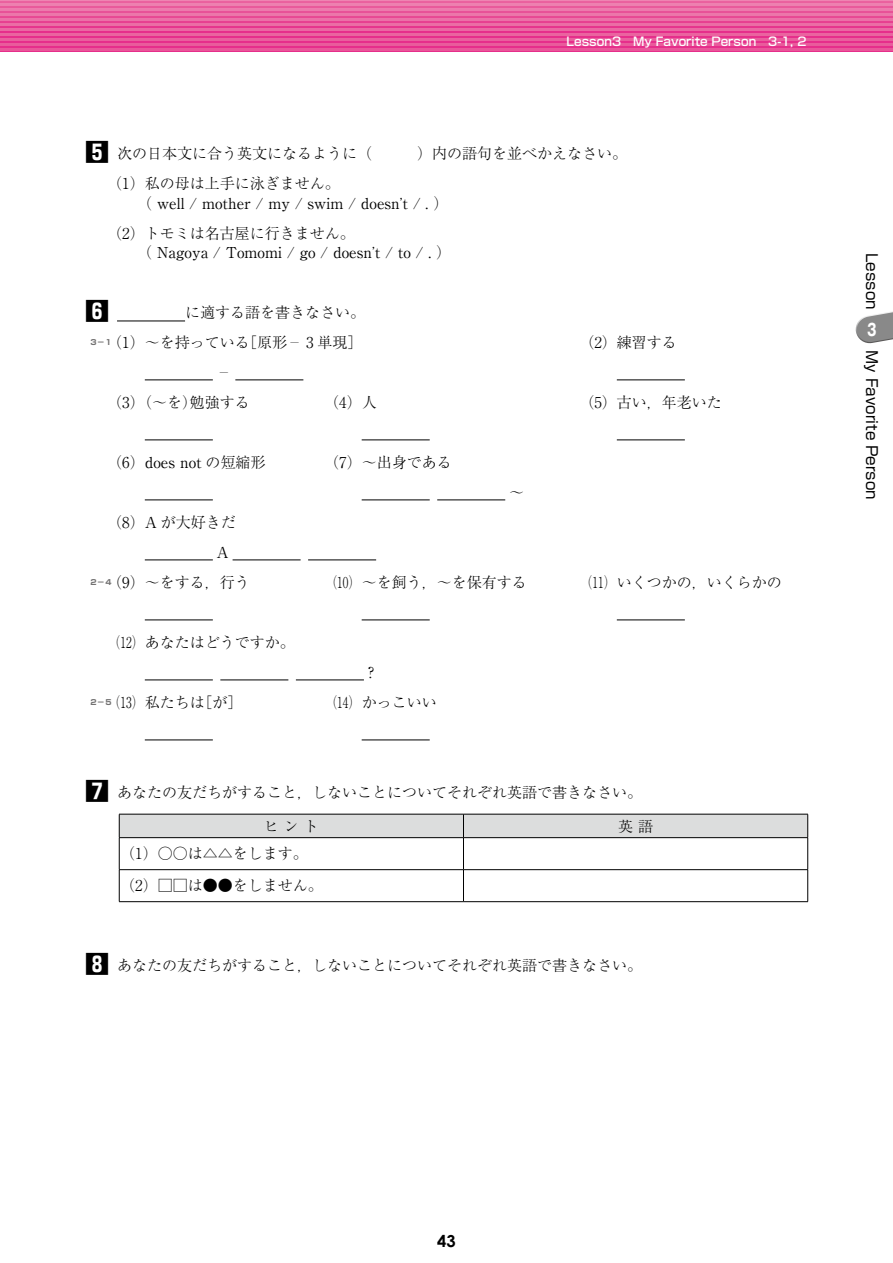
<style>
.page{position:relative;width:893px;height:1263px;background:#fff}
.page>*{position:absolute;margin:0;border:0;box-sizing:border-box;transform-origin:0 0}
.t1{font:700 24px "Shin Go Pr 6";color:#000}
.t2{font:700 16.5px "Century Gothic";color:#000}
.t3{font:700 16.5px "Gothic MB101 Pr 6";color:#fff;scale:.75 1}
.t4{font:300 15px/30px "Ryumin Pr 6";color:#000}
.t5{font:15px/30px "Ryumin Pr 6";color:#000}
.t6{font:300 15px "Ryumin Pr 6";color:#000;scale:.75 1}
.t7{font:15px "Shin Go Pr 6";color:#000}
.t8{font:500 12px "Shin Go Pro";color:#fff}
.t9{font:700 7.5px "Shin Go Pr 6";color:#727171}
.t10{font:300 7.5px "Ryumin Pr 6";color:#000;scale:2 1}
.s1{font-family:"Shin Go Pr 6";font-weight:700;font-size:24px}
.s2{font-weight:300}
.s3{font-weight:400}
</style>
<div class="page">
<svg style="left:0;top:0;width:893px;height:52px;background:#e84d97"></svg>
<hr style="left:1px;top:0;width:892px;height:1px;background:#ee84b2">
<hr style="left:1px;top:4px;width:892px;height:2px;background:#ed7faf">
<hr style="left:1px;top:9px;width:892px;height:2px;background:#ec7aac">
<hr style="left:1px;top:14px;width:892px;height:2px;background:#ec75a9">
<hr style="left:1px;top:19px;width:892px;height:2px;background:#eb70a7">
<hr style="left:1px;top:24px;width:892px;height:2px;background:#eb6ca4">
<hr style="left:1px;top:29px;width:892px;height:2px;background:#ea67a2">
<hr style="left:1px;top:34px;width:892px;height:2px;background:#ea639f">
<hr style="left:1px;top:39px;width:892px;height:2px;background:#e95e9d">
<hr style="left:1px;top:44px;width:892px;height:2px;background:#e95a9b">
<hr style="left:1px;top:49px;width:892px;height:2px;background:#e95699">
<svg style="left:855px;top:311px;width:38px;height:33px"></svg>
<hr style="left:117px;top:321px;width:68px;height:1px;background:#000">
<hr style="left:145px;top:380px;width:68px;height:1px;background:#000">
<hr style="left:235px;top:380px;width:68px;height:1px;background:#000">
<hr style="left:617px;top:380px;width:68px;height:1px;background:#000">
<hr style="left:145px;top:440px;width:68px;height:1px;background:#000">
<hr style="left:362px;top:440px;width:68px;height:1px;background:#000">
<hr style="left:617px;top:440px;width:68px;height:1px;background:#000">
<hr style="left:145px;top:500px;width:68px;height:1px;background:#000">
<hr style="left:362px;top:500px;width:68px;height:1px;background:#000">
<hr style="left:437px;top:500px;width:68px;height:1px;background:#000">
<hr style="left:145px;top:560px;width:68px;height:1px;background:#000">
<hr style="left:233px;top:560px;width:68px;height:1px;background:#000">
<hr style="left:308px;top:560px;width:68px;height:1px;background:#000">
<hr style="left:145px;top:620px;width:68px;height:1px;background:#000">
<hr style="left:362px;top:620px;width:68px;height:1px;background:#000">
<hr style="left:617px;top:620px;width:68px;height:1px;background:#000">
<hr style="left:145px;top:680px;width:68px;height:1px;background:#000">
<hr style="left:220px;top:680px;width:68px;height:1px;background:#000">
<hr style="left:296px;top:680px;width:68px;height:1px;background:#000">
<hr style="left:145px;top:740px;width:68px;height:1px;background:#000">
<hr style="left:362px;top:740px;width:68px;height:1px;background:#000">
<div style="left:119px;top:814px;width:689px;height:23px;background:#dcdddd"></div>
<hr style="left:119px;top:837px;width:344px;height:1px;background:#000">
<hr style="left:119px;top:838px;width:1px;height:31px;background:#000">
<hr style="left:463px;top:837px;width:345px;height:1px;background:#000">
<hr style="left:463px;top:838px;width:1px;height:31px;background:#000">
<hr style="left:807px;top:838px;width:1px;height:31px;background:#000">
<hr style="left:119px;top:869px;width:344px;height:1px;background:#000">
<hr style="left:119px;top:870px;width:1px;height:31px;background:#000">
<hr style="left:463px;top:869px;width:345px;height:1px;background:#000">
<hr style="left:463px;top:870px;width:1px;height:31px;background:#000">
<hr style="left:807px;top:870px;width:1px;height:31px;background:#000">
<hr style="left:119px;top:901px;width:344px;height:1px;background:#000">
<hr style="left:463px;top:901px;width:345px;height:1px;background:#000">
<p class="t8" style="left:567px;top:31px;width:241px">Lesson3　My Favorite Person　3-1, 2</p>
<p class="t4" style="left:107px;top:138px;width:521px;text-indent:-22px"><span class="s1">5</span> 次の日本文に合う英文になるように（　　　）内の語句を並べかえなさい。（1）私の母は上手に泳ぎません。</p>
<p class="t5" style="left:107px;top:187px;width:343px;text-indent:30px"><span class="s2">（</span> well / mother / my / swim / doesn<span class="s2">ʼ</span>t / . <span class="s2">）（2）トモミは名古屋に行きません。</span></p>
<p class="t5" style="left:137px;top:237px;width:316px"><span class="s2">（</span> Nagoya / Tomomi / go / doesn<span class="s2">ʼ</span>t / to / . <span class="s2">）</span></p>
<h1 class="t1" style="left:85px;top:292px;width:25px">6</h1>
<p class="t4" style="left:107px;top:297px;width:259px;text-align:right">に適する語を書きなさい。<br>（1）～を持っている［原形<sup>－</sup> 3 単現］</p>
<p class="t4" style="left:579px;top:327px;width:99px">（2）練習する</p>
<p class="t9" style="left:90px;top:337px;width:24px">３－１</p>
<p class="t10" style="left:217px;top:367px;width:9px">－</p>
<p class="t4" style="left:107px;top:387px;width:144px">（3）（～を）勉強する</p>
<p class="t4" style="left:324px;top:387px;width:54px">（4）人</p>
<p class="t4" style="left:579px;top:387px;width:144px">（5）古い，年老いた</p>
<p class="t4" style="left:107px;top:447px;width:160px">（6）<span class="s3">does not</span> の短縮形</p>
<p class="t4" style="left:324px;top:447px;width:129px">（7）～出身である</p>
<p class="t4" style="left:509px;top:477px;width:16px">～</p>
<p class="t4" style="left:217px;top:507px;width:21px;text-indent:-109px">（8）<span class="s3">A</span> が大好きだ<br><span class="s3">A</span></p>
<p class="t4" style="left:107px;top:567px;width:144px">（9）～をする，行う</p>
<p class="t6" style="left:326px;top:571px;width:269px">（10）～を飼う，～を保有する</p>
<p class="t6" style="left:581px;top:571px;width:269px">（11）いくつかの，いくらかの</p>
<p class="t9" style="left:90px;top:577px;width:24px">２－４</p>
<p class="t6" style="left:109px;top:631px;width:249px">（12）あなたはどうですか。</p>
<p class="t5" style="left:368px;top:657px;width:8px">?</p>
<p class="t6" style="left:109px;top:691px;width:179px">（13）私たちは［が］</p>
<p class="t6" style="left:326px;top:691px;width:149px">（14）かっこいい</p>
<p class="t9" style="left:90px;top:697px;width:24px">２－５</p>
<p class="t4" style="left:85px;top:777px;width:558px"><span class="s1">7</span> あなたの友だちがすること，しないことについてそれぞれ英語で書きなさい。</p>
<p class="t4" style="left:264px;top:810px;width:56px">ヒント</p>
<p class="t4" style="left:618px;top:810px;width:36px">英語</p>
<p class="t4" style="left:120px;top:837px;width:204px;line-height:32px">（1）○○は△△をします。（2）□□は●●をしません。</p>
<p class="t4" style="left:85px;top:949px;width:558px"><span class="s1">8</span> あなたの友だちがすること，しないことについてそれぞれ英語で書きなさい。</p>
<p class="t7" style="left:884px;top:253px;width:58px;rotate:90deg">Lesson</p>
<p class="t3" style="left:867px;top:316px;width:14px">3</p>
<p class="t7" style="left:884px;top:350px;width:151px;rotate:90deg">My Favorite Person</p>
<p class="t2" style="left:437px;top:1228px;width:20px">43</p>
</div>
